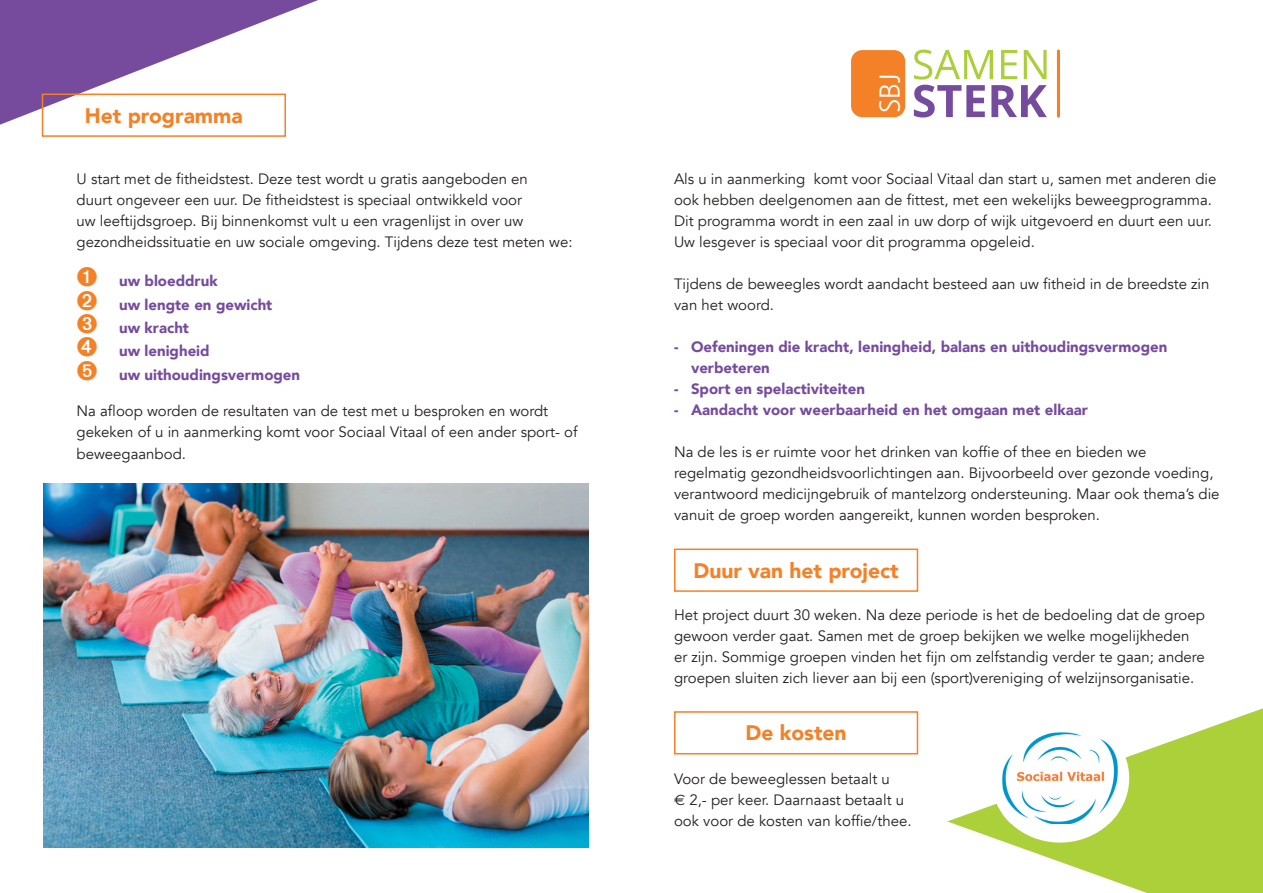
<style>
.page{position:relative;width:1263px;height:893px;background:#fff}
.page>*{position:absolute;margin:0;border:0;box-sizing:border-box;transform-origin:0 0}
.t1{font:300 28.95px "Frutiger";color:#fff}
.t2{font:900 21px "Avenir";color:#f58127}
.t3{font:15px/21px "Avenir";color:#231f20}
.t4{font:900 15px/23.4px "Avenir";color:#764b9e}
.s1{color:#f58127}
.s2{font-family:"Euro Sans"}
</style>
<div class="page">
<svg style="left:0;top:0;width:318px;height:125px"></svg>
<div style="left:42px;top:94px;width:244px;height:43px;border:2px solid #f58127"></div>
<div style="left:674px;top:549px;width:244px;height:43px;border:2px solid #f58127"></div>
<div style="left:674px;top:711px;width:244px;height:43px;border:2px solid #f58127"></div>
<img style="left:43px;top:484px;width:546px;height:363px">
<svg style="left:947px;top:708px;width:316px;height:185px;fill:#acd03a"></svg>
<div style="left:991px;top:714px;width:138px;height:129px;background:#fff;border-radius:50%"></div>
<img style="left:1002px;top:732px;width:116px;height:92px">
<div style="left:851px;top:50px;width:54px;height:67px;background:#f48127;border-radius:11px"></div>
<svg style="left:914px;top:50px;width:133px;height:68px"></svg>
<hr style="left:1057px;top:50px;width:3px;height:68px;background:#f48127;border-radius:2px">
<h2 class="t2" style="left:85px;top:97px;width:159px">Het programma</h2>
<p class="t3" style="left:77px;top:169px;width:498px">U start met de fitheidstest. Deze test wordt u gratis aangeboden en<br>duurt ongeveer een uur. De fitheidstest is speciaal ontwikkeld voor<br>uw leeftijdsgroep. Bij binnenkomst vult u een vragenlijst in over uw gezondheidssituatie en uw sociale omgeving. Tijdens deze test meten we:</p>
<p class="t4" style="left:77px;top:269px;width:225px"><span class="s1">➊</span> uw bloeddruk<br><span class="s1">➋</span> uw lengte en gewicht<br><span class="s1">➌</span> uw kracht<br><span class="s1">➍</span> uw lenigheid<br><span class="s1">➎</span> uw uithoudingsvermogen</p>
<p class="t3" style="left:77px;top:401px;width:502px">Na afloop worden de resultaten van de test met u besproken en wordt gekeken of u in aanmerking komt voor Sociaal Vitaal of een ander sport- of beweegaanbod.</p>
<h1 class="t1" style="left:873px;top:113px;width:42px;rotate:-90deg">SBJ</h1>
<p class="t3" style="left:674px;top:169px;width:544px">Als u in aanmerking komt voor Sociaal Vitaal dan start u, samen met anderen die ook hebben deelgenomen aan de fittest, met een wekelijks beweegprogramma.<br>Dit programma wordt in een zaal in uw dorp of wijk uitgevoerd en duurt een uur.<br>Uw lesgever is speciaal voor dit programma opgeleid.</p>
<p class="t3" style="left:674px;top:274px;width:537px">Tijdens de beweegles wordt aandacht besteed aan uw fitheid in de breedste zin van het woord.</p>
<p class="t4" style="left:691px;top:336px;width:478px;line-height:21px;text-indent:-17px">- Oefeningen die kracht, leningheid, balans en uithoudingsvermogen verbeteren</p>
<p class="t4" style="left:674px;top:377px;width:192px">- Sport en spelactiviteiten</p>
<p class="t4" style="left:674px;top:398px;width:415px">- Aandacht voor weerbaarheid en het omgaan met elkaar</p>
<p class="t3" style="left:674px;top:442px;width:547px">Na de les is er ruimte voor het drinken van koffie of thee en bieden we regelmatig gezondheidsvoorlichtingen aan. Bijvoorbeeld over gezonde voeding, verantwoord medicijngebruik of mantelzorg ondersteuning. Maar ook thema’s die vanuit de groep worden aangereikt, kunnen worden besproken.</p>
<h2 class="t2" style="left:693px;top:552px;width:207px">Duur van het project</h2>
<p class="t3" style="left:674px;top:604px;width:532px">Het project duurt 30 weken. Na deze periode is het de bedoeling dat de groep gewoon verder gaat. Samen met de groep bekijken we welke mogelijkheden er zijn. Sommige groepen vinden het fijn om zelfstandig verder te gaan; andere groepen sluiten zich liever aan bij een (sport)vereniging of welzijnsorganisatie.</p>
<h2 class="t2" style="left:745px;top:715px;width:103px">De kosten</h2>
<p class="t3" style="left:674px;top:768px;width:239px">Voor de beweeglessen betaalt u<br><span class="s2">E</span> 2,- per keer. Daarnaast betaalt u ook voor de kosten van koffie/thee.</p>
</div>
